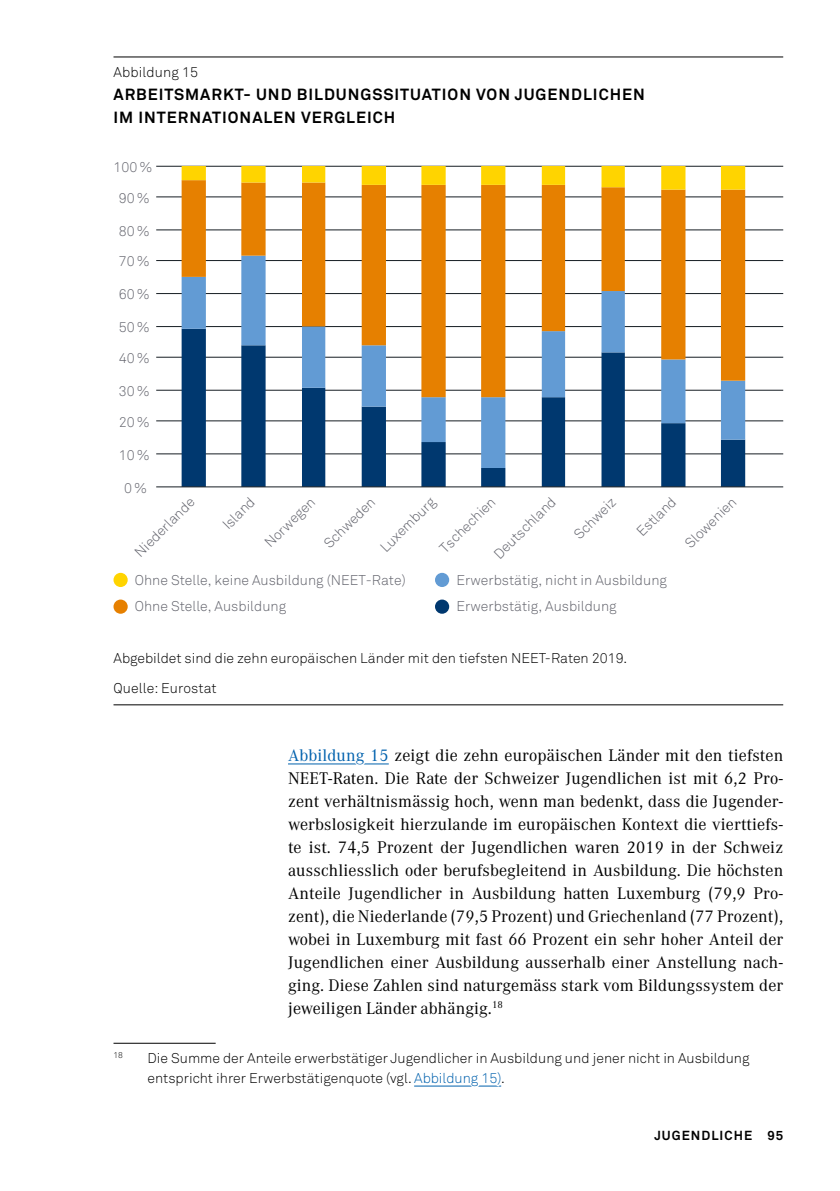
<style>
.page{position:relative;width:840px;height:1191px;background:#fff}
.page>*{position:absolute;margin:0;border:0;box-sizing:border-box;transform-origin:0 0}
.t1{font:16.4px/23px "Corporate A";letter-spacing:.01em;color:#000;text-align:justify}
.t2{font:700 16px/23px "Akkurat";letter-spacing:.06em;color:#000}
.t3{font:300 14px "Akkurat";color:#61626b}
.t4{font:300 14px/30px "Akkurat";color:#000}
.t5{font:700 13px "Akkurat";color:#000}
.t6{font:300 8.4px "Akkurat";color:#000}
.s1{color:#fff}
</style>
<div class="page">
<hr style="left:113px;top:57px;width:669px;height:1px;background:#000">
<hr style="left:113px;top:704px;width:669px;height:1px;background:#000">
<hr style="left:288px;top:763px;width:100px;height:1px;background:#0061ad">
<hr style="left:113px;top:1043px;width:102px;height:1px;background:#000">
<hr style="left:414px;top:1085px;width:87px;height:1px;background:#0061ad">
<div style="left:435px;top:599px;width:14px;height:15px;background:#00386f;border-radius:50%"></div>
<div style="left:435px;top:573px;width:14px;height:14px;background:#629bd4;border-radius:50%"></div>
<div style="left:113px;top:599px;width:15px;height:15px;background:#e68000;border-radius:50%"></div>
<div style="left:113px;top:573px;width:15px;height:14px;background:#ffd400;border-radius:50%"></div>
<hr style="left:156px;top:166px;width:626px;height:1px;background:#161d23">
<hr style="left:156px;top:196px;width:626px;height:1px;background:#161d23">
<hr style="left:156px;top:229px;width:626px;height:1px;background:#161d23">
<hr style="left:156px;top:260px;width:626px;height:1px;background:#161d23">
<hr style="left:156px;top:293px;width:626px;height:1px;background:#161d23">
<hr style="left:156px;top:326px;width:626px;height:1px;background:#161d23">
<hr style="left:156px;top:357px;width:626px;height:1px;background:#161d23">
<hr style="left:156px;top:390px;width:626px;height:1px;background:#161d23">
<hr style="left:156px;top:420px;width:626px;height:1px;background:#161d23">
<hr style="left:156px;top:453px;width:626px;height:1px;background:#161d23">
<svg style="left:181px;top:468px;width:563px;height:18px"></svg>
<svg style="left:181px;top:397px;width:563px;height:71px"></svg>
<svg style="left:181px;top:190px;width:563px;height:207px"></svg>
<svg style="left:181px;top:166px;width:563px;height:24px"></svg>
<hr style="left:156px;top:486px;width:626px;height:1px;background:#161d23">
<p class="t4" style="left:113px;top:57px;width:86px">Abbildung 15</p>
<p class="t2" style="left:113px;top:83px;width:532px">ARBEITSMARKT- UND BILDUNGSSITUATION VON JUGENDLICHEN<br>IM INTERNATIONALEN VERGLEICH</p>
<p class="t3" style="left:113px;top:158px;width:40px">100%</p>
<p class="t3" style="left:119px;top:189px;width:32px">90%</p>
<p class="t3" style="left:119px;top:222px;width:32px">80%</p>
<p class="t3" style="left:119px;top:253px;width:32px">70%</p>
<p class="t3" style="left:119px;top:286px;width:32px">60%</p>
<p class="t3" style="left:119px;top:319px;width:32px">50%</p>
<p class="t3" style="left:119px;top:349px;width:32px">40%</p>
<p class="t3" style="left:119px;top:382px;width:32px">30%</p>
<p class="t3" style="left:119px;top:413px;width:32px">20%</p>
<p class="t3" style="left:119px;top:446px;width:32px">10%</p>
<p class="t3" style="left:124px;top:479px;width:24px">0%</p>
<p class="t3" style="left:131px;top:548px;width:80px;rotate:-45deg">Niederlande</p>
<p class="t3" style="left:218px;top:520px;width:41px;rotate:-45deg">Island</p>
<p class="t3" style="left:261px;top:538px;width:66px;rotate:-45deg">Norwegen</p>
<p class="t3" style="left:320px;top:539px;width:67px;rotate:-45deg">Schweden</p>
<p class="t3" style="left:376px;top:543px;width:73px;rotate:-45deg">Luxemburg</p>
<p class="t3" style="left:435px;top:544px;width:74px;rotate:-45deg">Tschechien</p>
<p class="t3" style="left:489px;top:550px;width:82px;rotate:-45deg">Deutschland</p>
<p class="t3" style="left:570px;top:530px;width:54px;rotate:-45deg">Schweiz</p>
<p class="t3" style="left:632px;top:528px;width:51px;rotate:-45deg">Estland</p>
<p class="t3" style="left:680px;top:539px;width:67px;rotate:-45deg">Slowenien</p>
<p class="t3" style="left:135px;top:571px;width:272px">Ohne Stelle, keine Ausbildung (NEET-Rate)</p>
<p class="t3" style="left:135px;top:598px;width:153px">Ohne Stelle, Ausbildung</p>
<p class="t3" style="left:456px;top:571px;width:212px">Erwerbstätig, nicht in Ausbildung</p>
<p class="t3" style="left:456px;top:598px;width:162px">Erwerbstätig, Ausbildung</p>
<p class="t4" style="left:113px;top:643px;width:515px">Abgebildet sind die zehn europäischen Länder mit den tiefsten NEET-Raten 2019.<br>Quelle: Eurostat</p>
<p class="t1" style="left:288px;top:744px;width:496px"><span class="s1">Abbildung 15</span> zeigt die zehn europäischen Länder mit den tiefsten NEET-Raten. Die Rate der Schweizer Jugendlichen ist mit 6,2 Pro&shy;zent verhältnismässig hoch, wenn man bedenkt, dass die Jugender&shy;werbslosigkeit hierzulande im europäischen Kontext die vierttiefs&shy;te ist. 74,5 Prozent der Jugendlichen waren 2019 in der Schweiz ausschliesslich oder berufsbegleitend in Ausbildung. Die höchsten Anteile Jugendlicher in Ausbildung hatten Luxemburg (79,9 Pro&shy;zent), die Niederlande (79,5 Prozent) und Griechenland (77 Prozent), wobei in Luxemburg mit fast 66 Prozent ein sehr hoher Anteil der Jugendlichen einer Ausbildung ausserhalb einer Anstellung nach&shy;ging. Diese Zahlen sind naturgemäss stark vom Bildungssystem der jeweiligen Länder abhängig.<sup>18</sup></p>
<p class="t6" style="left:113px;top:1049px;width:11px">18</p>
<p class="t4" style="left:147px;top:1048px;width:603px;line-height:20px">Die Summe der Anteile erwerbstätiger Jugendlicher in Ausbildung und jener nicht in Ausbildung entspricht ihrer Erwerbstätigenquote (vgl. <span class="s1">Abbildung 15)</span>.</p>
<p class="t5" style="left:654px;top:1127px;width:17px">JUGENDLICHE</p>
<p class="t5" style="left:767px;top:1127px;width:17px">95</p>
</div>
